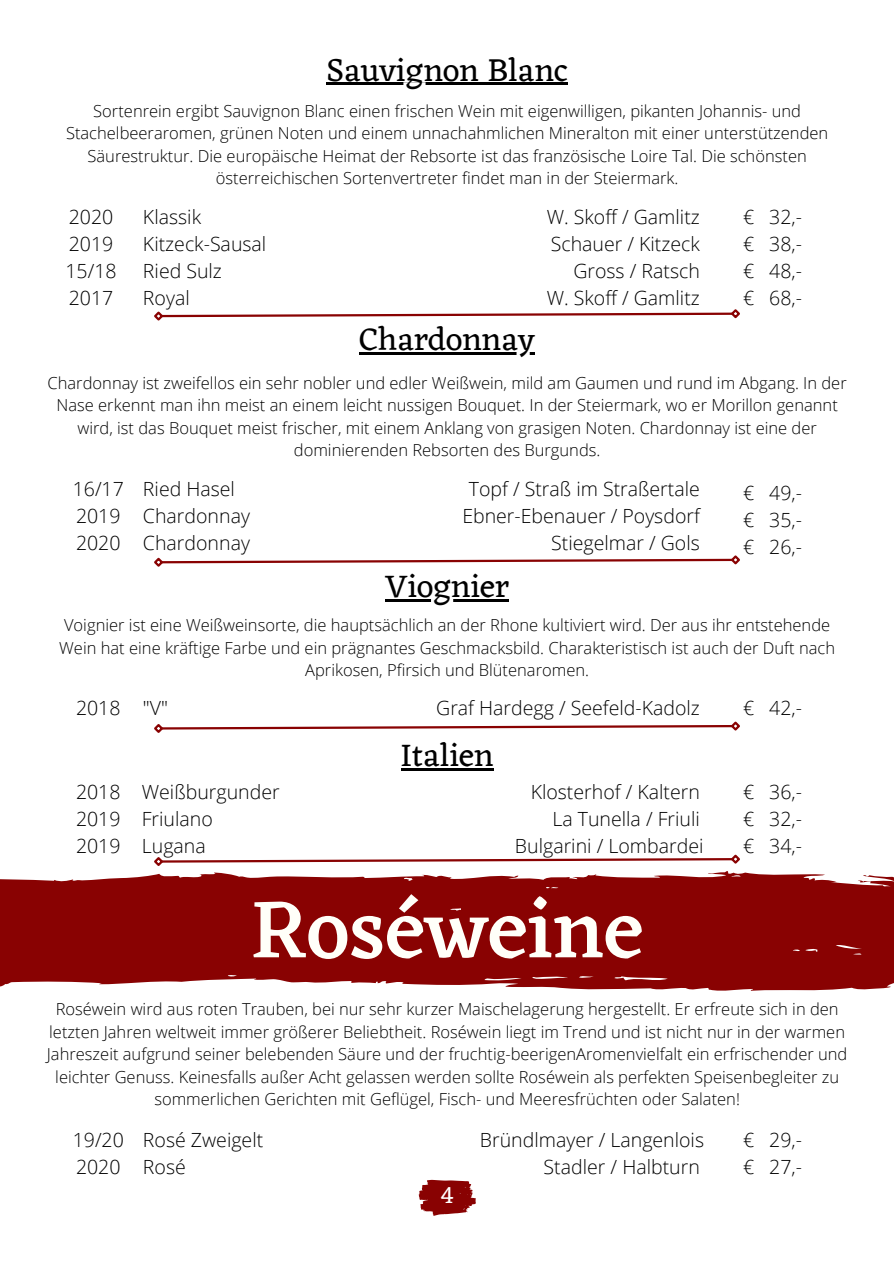
<style>
.page{position:relative;width:894px;height:1264px;background:#fff}
.page>*{position:absolute;margin:0;border:0;box-sizing:border-box;transform-origin:0 0}
.t1{font:500 84px "Eczar";color:#fffff9}
.t2{font:33px "Eczar";color:#000}
.t3{font:24px "Eczar";color:#fff}
.t4{font:300 19.5px "Open Sans";color:#000}
.t5{font:300 16.5px/22.5px "Open Sans";color:#000;text-align:center}
</style>
<div class="page">
<svg style="left:418px;top:1179px;width:58px;height:36px"></svg>
<svg style="left:154px;top:555px;width:586px;height:12px"></svg>
<svg style="left:154px;top:721px;width:586px;height:12px"></svg>
<svg style="left:154px;top:854px;width:586px;height:12px"></svg>
<hr style="left:359px;top:352px;width:175px;height:2px;background:#000">
<hr style="left:385px;top:599px;width:124px;height:2px;background:#000">
<hr style="left:400px;top:768px;width:93px;height:2px;background:#000">
<svg style="left:154px;top:309px;width:586px;height:12px"></svg>
<hr style="left:326px;top:83px;width:241px;height:2px;background:#000">
<svg style="left:0;top:871px;width:893px;height:55px;background:#961f1f"></svg>
<svg style="left:0;top:926px;width:893px;height:65px;background:#941a1a"></svg>
<p class="t2" style="left:326px;top:50px;width:243px">Sauvignon Blanc</p>
<p class="t5" style="left:66px;top:99px;width:763px">Sortenrein ergibt Sauvignon Blanc einen frischen Wein mit eigenwilligen, pikanten Johannis- und Stachelbeeraromen, grünen Noten und einem unnachahmlichen Mineralton mit einer unterstützenden Säurestruktur. Die europäische Heimat der Rebsorte ist das französische Loire Tal. Die schönsten österreichischen Sortenvertreter findet man in der Steiermark.</p>
<p class="t4" style="left:69px;top:203px;width:46px">2020</p>
<p class="t4" style="left:69px;top:230px;width:46px">2019</p>
<p class="t4" style="left:65px;top:257px;width:53px">15/18</p>
<p class="t4" style="left:69px;top:284px;width:46px">2017</p>
<p class="t4" style="left:143px;top:203px;width:60px">Klassik</p>
<p class="t4" style="left:143px;top:230px;width:125px">Kitzeck-Sausal</p>
<p class="t4" style="left:143px;top:257px;width:80px">Ried Sulz</p>
<p class="t4" style="left:143px;top:284px;width:48px">Royal</p>
<p class="t2" style="left:359px;top:319px;width:176px">Chardonnay</p>
<p class="t4" style="left:546px;top:203px;width:155px">W. Skoff / Gamlitz</p>
<p class="t4" style="left:550px;top:230px;width:151px">Schauer / Kitzeck</p>
<p class="t4" style="left:573px;top:257px;width:128px">Gross / Ratsch</p>
<p class="t4" style="left:546px;top:284px;width:155px">W. Skoff / Gamlitz</p>
<p class="t4" style="left:742px;top:203px;width:13px">€</p>
<p class="t4" style="left:742px;top:230px;width:13px">€</p>
<p class="t4" style="left:742px;top:257px;width:13px">€</p>
<p class="t4" style="left:742px;top:284px;width:13px">€</p>
<p class="t4" style="left:769px;top:203px;width:34px">32,-</p>
<p class="t4" style="left:769px;top:230px;width:34px">38,-</p>
<p class="t4" style="left:769px;top:257px;width:34px">48,-</p>
<p class="t4" style="left:769px;top:284px;width:34px">68,-</p>
<p class="t5" style="left:48px;top:371px;width:800px">Chardonnay ist zweifellos ein sehr nobler und edler Weißwein, mild am Gaumen und rund im Abgang. In der Nase erkennt man ihn meist an einem leicht nussigen Bouquet. In der Steiermark, wo er Morillon genannt wird, ist das Bouquet meist frischer, mit einem Anklang von grasigen Noten. Chardonnay ist eine der dominierenden Rebsorten des Burgunds.</p>
<p class="t4" style="left:73px;top:475px;width:53px">16/17</p>
<p class="t4" style="left:76px;top:502px;width:46px">2019</p>
<p class="t4" style="left:76px;top:529px;width:46px">2020</p>
<p class="t4" style="left:143px;top:475px;width:93px">Ried Hasel</p>
<p class="t4" style="left:143px;top:502px;width:108px">Chardonnay</p>
<p class="t4" style="left:143px;top:529px;width:108px">Chardonnay</p>
<p class="t4" style="left:468px;top:475px;width:232px">Topf / Straß im Straßertale</p>
<p class="t4" style="left:462px;top:502px;width:239px">Ebner-Ebenauer / Poysdorf</p>
<p class="t4" style="left:551px;top:529px;width:150px">Stiegelmar / Gols</p>
<p class="t2" style="left:385px;top:566px;width:125px">Viognier</p>
<p class="t4" style="left:742px;top:479px;width:13px">€</p>
<p class="t4" style="left:742px;top:506px;width:13px">€</p>
<p class="t4" style="left:742px;top:533px;width:13px">€</p>
<p class="t4" style="left:769px;top:479px;width:34px">49,-</p>
<p class="t4" style="left:769px;top:506px;width:34px">35,-</p>
<p class="t4" style="left:769px;top:533px;width:34px">26,-</p>
<p class="t5" style="left:59px;top:613px;width:777px">Voignier ist eine Weißweinsorte, die hauptsächlich an der Rhone kultiviert wird. Der aus ihr entstehende<br>Wein hat eine kräftige Farbe und ein prägnantes Geschmacksbild. Charakteristisch ist auch der Duft nach<br>Aprikosen, Pfirsich und Blütenaromen.</p>
<p class="t4" style="left:76px;top:694px;width:46px">2018</p>
<p class="t4" style="left:143px;top:694px;width:27px">"V"</p>
<p class="t4" style="left:436px;top:694px;width:265px">Graf Hardegg / Seefeld-Kadolz</p>
<p class="t4" style="left:742px;top:694px;width:13px">€</p>
<p class="t4" style="left:769px;top:694px;width:34px">42,-</p>
<p class="t4" style="left:76px;top:778px;width:46px">2018</p>
<p class="t4" style="left:76px;top:805px;width:46px">2019</p>
<p class="t4" style="left:76px;top:832px;width:46px">2019</p>
<p class="t4" style="left:142px;top:778px;width:139px">Weißburgunder</p>
<p class="t4" style="left:142px;top:805px;width:72px">Friulano</p>
<p class="t4" style="left:142px;top:832px;width:65px">Lugana</p>
<p class="t2" style="left:400px;top:735px;width:94px">Italien</p>
<p class="t4" style="left:530px;top:778px;width:171px">Klosterhof / Kaltern</p>
<p class="t4" style="left:552px;top:805px;width:149px">La Tunella / Friuli</p>
<p class="t4" style="left:515px;top:832px;width:190px">Bulgarini / Lombardei</p>
<p class="t1" style="left:251px;top:879px;width:394px">Roséweine</p>
<p class="t4" style="left:742px;top:778px;width:13px">€</p>
<p class="t4" style="left:742px;top:805px;width:13px">€</p>
<p class="t4" style="left:742px;top:832px;width:13px">€</p>
<p class="t4" style="left:769px;top:778px;width:34px">36,-</p>
<p class="t4" style="left:769px;top:805px;width:34px">32,-</p>
<p class="t4" style="left:769px;top:832px;width:34px">34,-</p>
<p class="t5" style="left:47px;top:997px;width:801px">Roséwein wird aus roten Trauben, bei nur sehr kurzer Maischelagerung hergestellt. Er erfreute sich in den letzten Jahren weltweit immer größerer Beliebtheit. Roséwein liegt im Trend und ist nicht nur in der warmen Jahreszeit aufgrund seiner belebenden Säure und der fruchtig-beerigenAromenvielfalt ein erfrischender und leichter Genuss. Keinesfalls außer Acht gelassen werden sollte Roséwein als perfekten Speisenbegleiter zu sommerlichen Gerichten mit Geflügel, Fisch- und Meeresfrüchten oder Salaten!</p>
<p class="t4" style="left:73px;top:1125px;width:53px">19/20</p>
<p class="t4" style="left:76px;top:1152px;width:46px">2020</p>
<p class="t4" style="left:143px;top:1125px;width:122px">Rosé Zweigelt</p>
<p class="t4" style="left:143px;top:1152px;width:44px">Rosé</p>
<p class="t3" style="left:440px;top:1180px;width:15px">4</p>
<p class="t4" style="left:479px;top:1125px;width:226px">Bründlmayer / Langenlois</p>
<p class="t4" style="left:543px;top:1152px;width:158px">Stadler / Halbturn</p>
<p class="t4" style="left:742px;top:1125px;width:13px">€</p>
<p class="t4" style="left:742px;top:1152px;width:13px">€</p>
<p class="t4" style="left:769px;top:1125px;width:34px">29,-</p>
<p class="t4" style="left:769px;top:1152px;width:34px">27,-</p>
</div>
